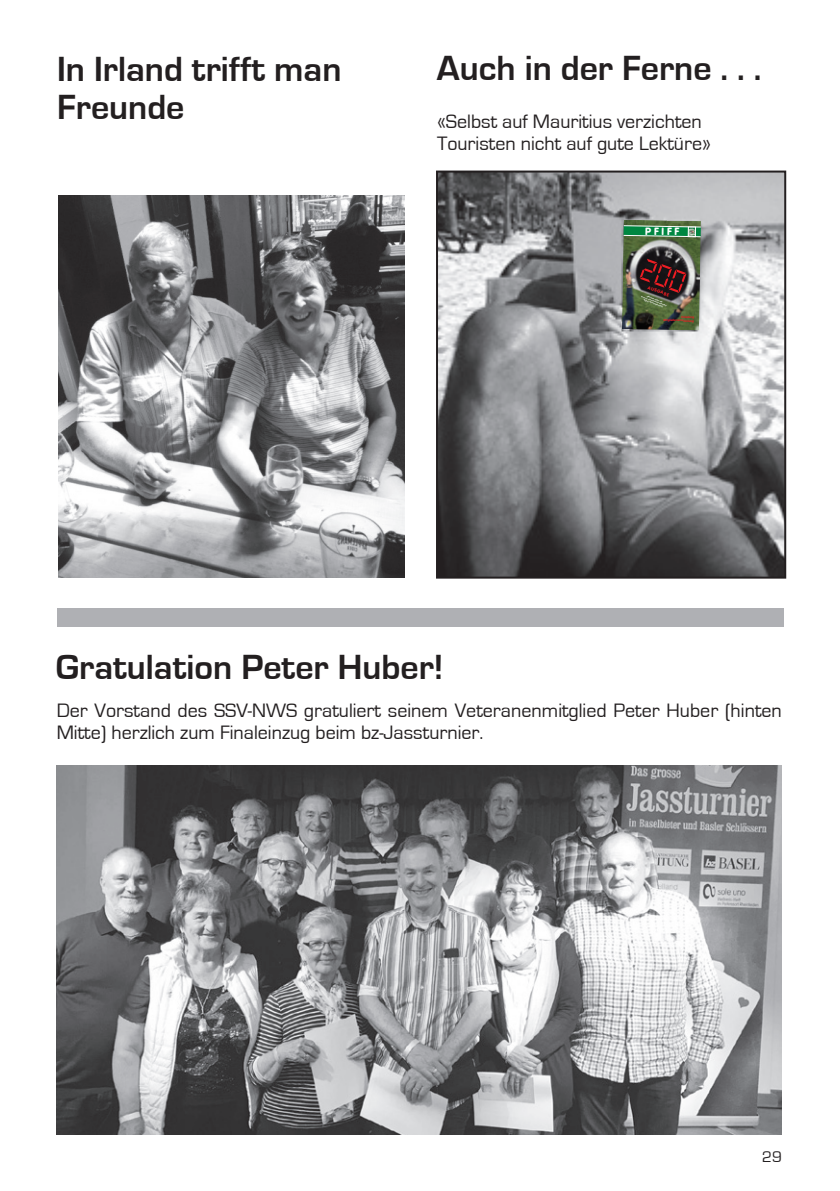
<style>
.page{position:relative;width:840px;height:1191px;background:#fff}
.page>*{position:absolute;margin:0;border:0;box-sizing:border-box;transform-origin:0 0}
.t1{font:700 36px/38px "Eurostile";color:#231f20}
.t2{font:20px/22px "Eurostile";color:#231f20}
.t3{font:16px "Eurostile";color:#231f20}
.t4{font:900 10.4px "VAG Rounded";color:#fff}
.t5{font:900 4.4px "VAG Rounded";color:#ee1d23}
.t6{font:700 3px/3.6px "VAG Rounded";color:#ee1d23;text-align:right}
</style>
<div class="page">
<img style="left:439px;top:173px;width:343px;height:402px">
<div style="left:436px;top:170px;width:349px;height:408px;border:2px solid #231f20"></div>
<img style="left:57px;top:765px;width:724px;height:369px">
<img style="left:58px;top:195px;width:347px;height:382px">
<div style="left:57px;top:608px;width:726px;height:18px;background:#afb0b4"></div>
<img style="left:623px;top:220px;width:77px;height:5px">
<img style="left:621px;top:237px;width:79px;height:93px">
<svg style="left:639px;top:259px;width:47px;height:34px;background:#411a1c"></svg>
<svg style="left:621px;top:225px;width:79px;height:12px"></svg>
<div style="left:687px;top:227px;width:8px;height:10px;border:1px solid #fff"></div>
<h1 class="t1" style="left:57px;top:50px;width:286px">In Irland trifft man<br>Freunde</h1>
<h1 class="t1" style="left:436px;top:50px;width:326px">Auch in der Ferne . . .</h1>
<p class="t2" style="left:437px;top:111px;width:275px">«Selbst auf Mauritius verzichten<br>Touristen nicht auf gute Lektüre»</p>
<p class="t4" style="left:645px;top:224px;width:36px;rotate:1deg">P F I F F</p>
<p class="t5" style="left:648px;top:285px;width:23px;rotate:20deg">AUSGABE</p>
<p class="t6" style="left:663px;top:315px;width:32px;rotate:1deg">Einladung<br>Mitgliederversammlung</p>
<h1 class="t1" style="left:56px;top:648px;width:389px">Gratulation Peter Huber!</h1>
<p class="t2" style="left:57px;top:700px;width:726px">Der Vorstand des SSV-NWS gratuliert seinem Veteranenmitglied Peter Huber (hinten<br>Mitte) herzlich zum Finaleinzug beim bz-Jassturnier.</p>
<p class="t3" style="left:761px;top:1148px;width:21px">29</p>
</div>
